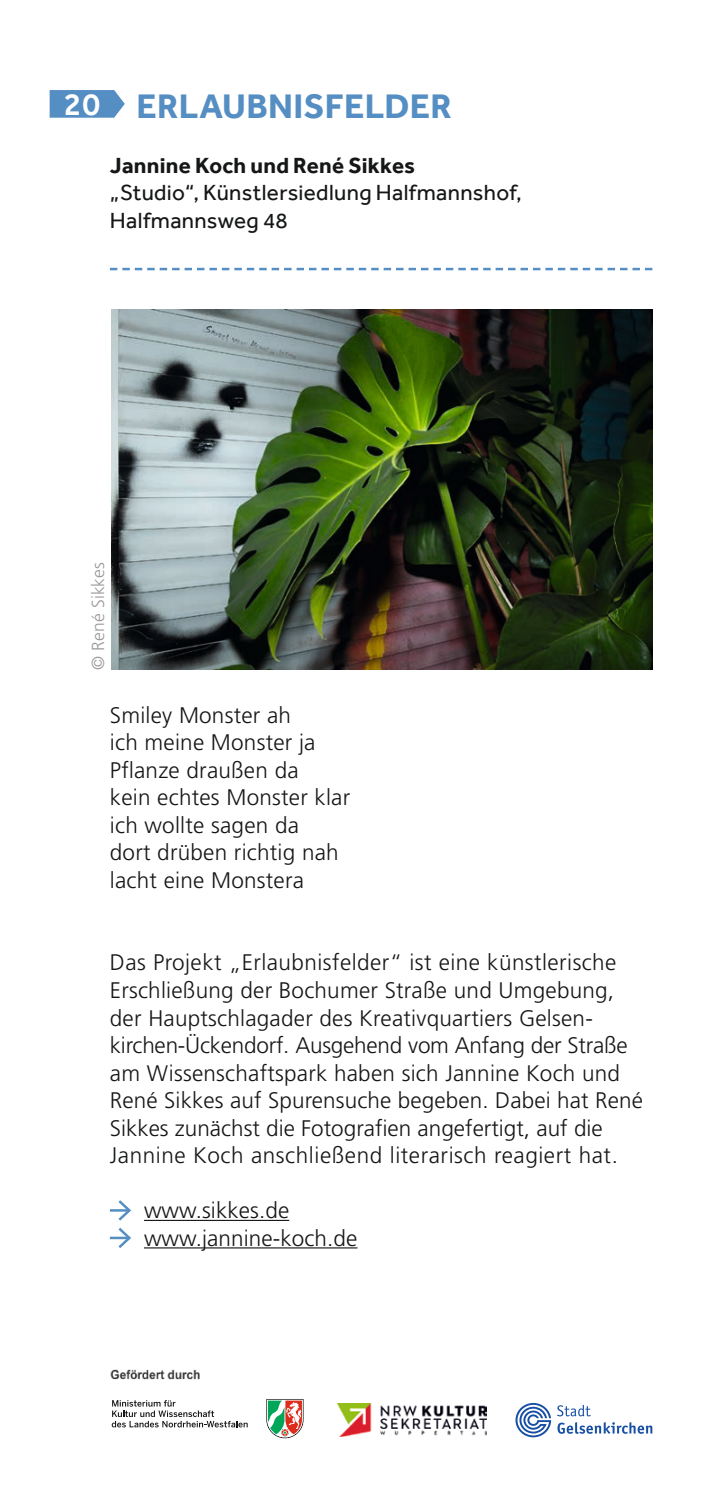
<style>
.page{position:relative;width:702px;height:1489px;background:#fff}
.page>*{position:absolute;margin:0;border:0;box-sizing:border-box;transform-origin:0 0}
.t1{font:700 35px "Effra";letter-spacing:.01em;color:#558ec3}
.t2{font:300 22.5px/27.5px "Frutiger LT Pro";letter-spacing:.01em;color:#151616}
.t3{font:22.5px/27.5px "Effra";letter-spacing:.015em;color:#151616}
.t4{font:700 22.5px "Effra";letter-spacing:.015em;color:#151616}
.t5{font:300 17.5px "Frutiger LT Pro";letter-spacing:.005em;color:#999}
.s1{font-weight:500;font-size:32.5px;color:#fff}
</style>
<div class="page">
<svg style="left:50px;top:90px;width:75px;height:28px;background:#6397c8"></svg>
<svg style="left:110px;top:268px;width:542px;height:2px"></svg>
<hr style="left:144px;top:1219px;width:145px;height:1px;background:#151616">
<hr style="left:144px;top:1247px;width:213px;height:1px;background:#151616">
<svg style="left:110px;top:1200px;width:21px;height:48px"></svg>
<img style="left:112px;top:309px;width:540px;height:360px">
<svg style="left:266px;top:1399px;width:37px;height:39px"></svg>
<svg style="left:112px;top:1400px;width:136px;height:27px"></svg>
<img style="left:337px;top:1403px;width:150px;height:33px">
<img style="left:110px;top:1369px;width:90px;height:10px">
<svg style="left:557px;top:1405px;width:95px;height:28px"></svg>
<svg style="left:515px;top:1402px;width:36px;height:35px"></svg>
<h1 class="t1" style="left:64px;top:85px;width:389px"><span class="s1">20</span> ERLAUBNISFELDER</h1>
<p class="t4" style="left:110px;top:152px;width:307px">Jannine Koch und René Sikkes</p>
<p class="t3" style="left:110px;top:178px;width:413px">„Studio“, Künstlersiedlung Halfmannshof,<br>Halfmannsweg 48</p>
<p class="t5" style="left:88px;top:669px;width:109px;rotate:-90deg">© René Sikkes</p>
<p class="t2" style="left:110px;top:701px;width:242px">Smiley Monster ah<br>ich meine Monster ja<br>Pflanze draußen da<br>kein echtes Monster klar ich wollte sagen da<br>dort drüben richtig nah lacht eine Monstera</p>
<p class="t2" style="left:110px;top:949px;width:534px">Das Projekt „Erlaubnisfelder“ ist eine künstlerische Erschließung der Bochumer Straße und Umgebung, der Hauptschlagader des Kreativquartiers Gelsen&shy;kirchen-Ückendorf. Ausgehend vom Anfang der Straße am Wissenschaftspark haben sich Jannine Koch und René Sikkes auf Spurensuche begeben. Dabei hat René Sikkes zunächst die Fotografien angefertigt, auf die Jannine Koch anschließend literarisch reagiert hat.</p>
<p class="t2" style="left:144px;top:1196px;width:215px">www.sikkes.de www.jannine-koch.de</p>
</div>
